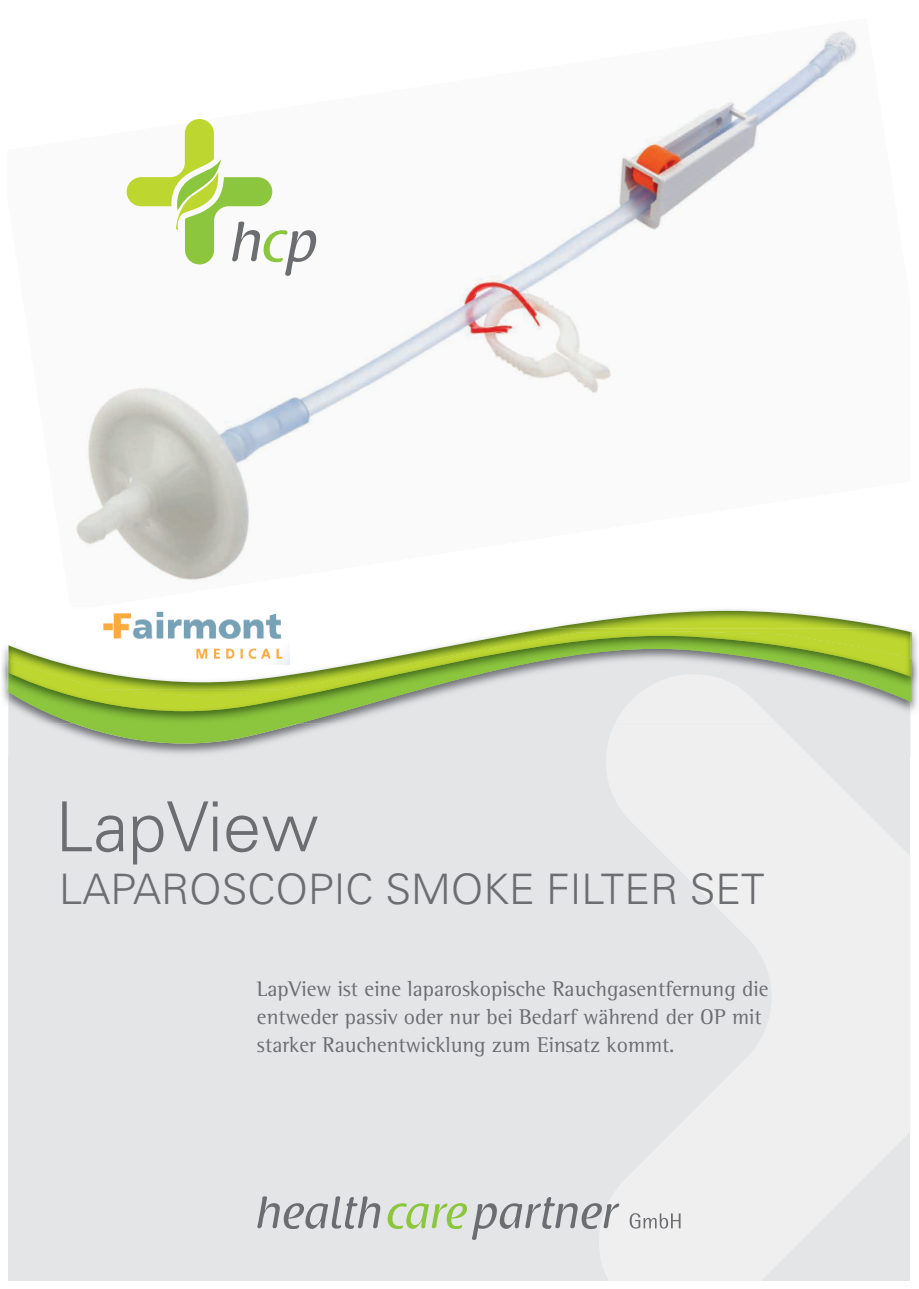
<style>
.page{position:relative;width:919px;height:1289px;background:#fff}
.page>*{position:absolute;margin:0;border:0;box-sizing:border-box;transform-origin:0 0}
.t1{font:300 69px "Univers";color:#6c6d70}
.t2{font:300 42px "Univers";color:#6c6d70}
.t3{font:21.9px/28px "Rotis Semi Serif";color:#6c6d70}
</style>
<div class="page">
<div style="left:9px;top:9px;width:901px;height:1271px;background:#e4e5e7"></div>
<img style="left:9px;top:18px;width:901px;height:589px">
<svg style="left:599px;top:766px;width:311px;height:514px;fill:#efeff0"></svg>
<div style="left:8px;top:607px;width:902px;height:150px;background:#fff"></div>
<svg style="left:9px;top:723px;width:902px;height:43px"></svg>
<img style="left:70px;top:607px;width:26px;height:4px">
<img style="left:9px;top:711px;width:902px;height:12px">
<img style="left:544px;top:611px;width:351px;height:18px">
<img style="left:9px;top:629px;width:901px;height:2px">
<img style="left:9px;top:631px;width:902px;height:80px">
<svg style="left:127px;top:119px;width:189px;height:157px;background:#e1ebc9"></svg>
<svg style="left:257px;top:1196px;width:362px;height:43px"></svg>
<svg style="left:629px;top:1213px;width:51px;height:15px"></svg>
<img style="left:100px;top:606px;width:190px;height:58px">
<h1 class="t1" style="left:55px;top:785px;width:265px">LapView</h1>
<h2 class="t2" style="left:59px;top:863px;width:706px">LAPAROSCOPIC SMOKE FILTER SET</h2>
<p class="t3" style="left:257px;top:974px;width:513px">LapView ist eine laparoskopische Rauchgasentfernung die entweder passiv oder nur bei Bedarf während der OP mit starker Rauchentwicklung zum Einsatz kommt.</p>
</div>
